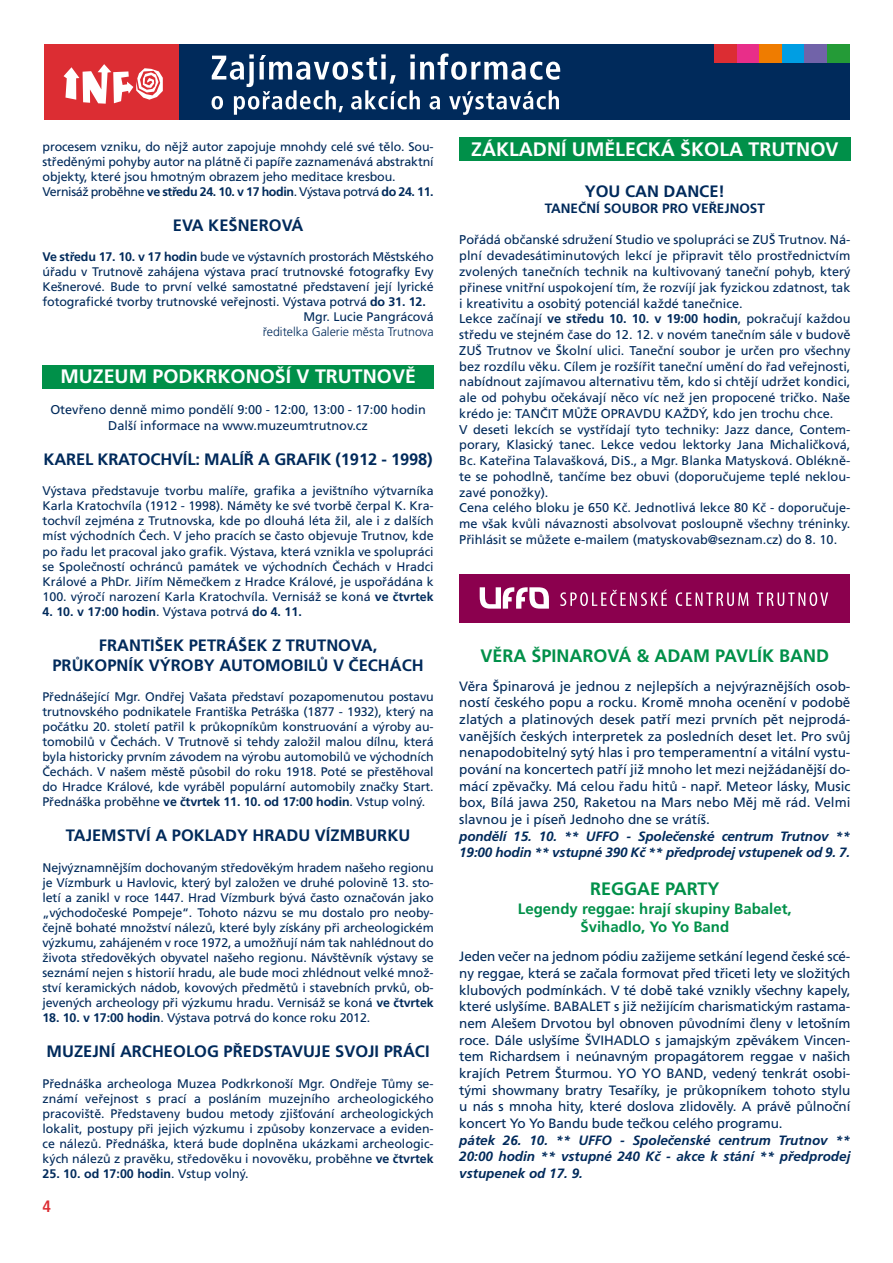
<style>
.page{position:relative;width:893px;height:1263px;background:#fff}
.page>*{position:absolute;margin:0;border:0;box-sizing:border-box;transform-origin:0 0}
.t1{font:700 19.5px "Frutiger CE";color:#fff}
.t2{font:700 18px "Frutiger CE";color:#009049}
.t3{font:700 16.5px/20px "Frutiger CE";color:#002a5b;text-align:center}
.t4{font:700 condensed 16.5px "Frutiger CE";color:#dc2d33}
.t5{font:700 15px/18.5px "Frutiger CE";color:#009049;text-align:center}
.t6{font:13.5px/16.6px "Frutiger CE";letter-spacing:-.01em;color:#002a5b;text-align:justify}
.t7{font:italic 700 13.5px/16.6px "Frutiger CE";letter-spacing:-.01em;color:#002a5b}
.t8{font:700 13.5px "Frutiger CE";color:#002a5b}
.t9{font:12.75px/15.8px "Frutiger CE";color:#002a5b;text-align:center}
.t10{font:12.45px/15px "Frutiger CE";letter-spacing:-.01em;color:#002a5b;text-align:justify}
.t11{font:700 12.45px "Frutiger CE";color:#002a5b}
.t12{font:300 12.45px "Frutiger CE";color:#002a5b}
.s1{font-weight:700}
.s2{font-weight:400}
</style>
<div class="page">
<div style="left:459px;top:137px;width:391px;height:24px;background:#009049"></div>
<div style="left:42px;top:365px;width:392px;height:24px;background:#009049"></div>
<div style="left:459px;top:574px;width:390px;height:48px;background:#8b004e"></div>
<svg style="left:480px;top:587px;width:69px;height:22px"></svg>
<svg style="left:560px;top:590px;width:107px;height:16px"></svg>
<svg style="left:676px;top:592px;width:72px;height:14px"></svg>
<svg style="left:757px;top:592px;width:71px;height:14px"></svg>
<div style="left:179px;top:44px;width:670px;height:76px;background:#002a5b"></div>
<div style="left:44px;top:44px;width:135px;height:76px;background:#dc2d33"></div>
<svg style="left:64px;top:64px;width:99px;height:40px"></svg>
<svg style="left:212px;top:53px;width:348px;height:62px"></svg>
<div style="left:714px;top:44px;width:23px;height:19px;background:#dc2d33"></div>
<div style="left:737px;top:44px;width:23px;height:19px;background:#e82e89"></div>
<div style="left:760px;top:44px;width:22px;height:19px;background:#ef7c00"></div>
<div style="left:782px;top:44px;width:22px;height:19px;background:#009ee3"></div>
<div style="left:804px;top:44px;width:23px;height:19px;background:#7163a9"></div>
<div style="left:827px;top:44px;width:22px;height:19px;background:#249b37"></div>
<p class="t10" style="left:43px;top:139px;width:393px;text-align:left">procesem vzniku, do nějž autor zapojuje mnohdy celé své tělo. Sou&shy;středěnými pohyby autor na plátně či papíře zaznamenává abstraktní objekty, které jsou hmotným obrazem jeho meditace kresbou.<br>Vernisáž proběhne <span class="s1">ve středu 24. 10. v 17 hodin</span>. Výstava potrvá <span class="s1">do 24. 11.</span></p>
<h3 class="t3" style="left:173px;top:215px;width:132px">EVA KEŠNEROVÁ</h3>
<p class="t10" style="left:43px;top:249px;width:393px"><span class="s1">Ve středu 17. 10. v 17 hodin</span> bude ve výstavních prostorách Městského</p>
<p class="t10" style="left:43px;top:264px;width:393px">úřadu v Trutnově zahájena výstava prací trutnovské fotografky Evy</p>
<p class="t10" style="left:43px;top:280px;width:393px">Kešnerové. Bude to první velké samostatné představení její lyrické</p>
<p class="t10" style="left:43px;top:295px;width:385px">fotografické tvorby trutnovské veřejnosti. Výstava potrvá <span class="s1">do 31. 12.</span></p>
<p class="t10" style="left:303px;top:310px;width:132px">Mgr. Lucie Pangrácová</p>
<p class="t12" style="left:263px;top:326px;width:172px">ředitelka Galerie města Trutnova</p>
<h1 class="t1" style="left:60px;top:366px;width:357px">MUZEUM PODKRKONOŠÍ V TRUTNOVĚ</h1>
<p class="t9" style="left:50px;top:402px;width:377px">Otevřeno denně mimo pondělí 9:00 - 12:00, 13:00 - 17:00 hodin<br>Další informace na www.muzeumtrutnov.cz</p>
<h3 class="t3" style="left:44px;top:450px;width:391px">KAREL KRATOCHVÍL: MALÍŘ A GRAFIK (1912 - 1998)</h3>
<p class="t10" style="left:43px;top:484px;width:393px">Výstava představuje tvorbu malíře, grafika a jevištního výtvarníka Karla Kratochvíla (1912 - 1998). Náměty ke své tvorbě čerpal K. Kra&shy;tochvíl zejména z Trutnovska, kde po dlouhá léta žil, ale i z dalších míst východních Čech. V jeho pracích se často objevuje Trutnov, kde po řadu let pracoval jako grafik. Výstava, která vznikla ve spolupráci se Společností ochránců památek ve východních Čechách v Hradci Králové a PhDr. Jiřím Němečkem z Hradce Králové, je uspořádána k 100. výročí narození Karla Kratochvíla. Vernisáž se koná <span class="s1">ve čtvrtek</span></p>
<p class="t11" style="left:43px;top:605px;width:261px">4. 10. v 17:00 hodin<span class="s2">. Výstava potrvá</span> do 4. 11.</p>
<h3 class="t3" style="left:52px;top:635px;width:373px">FRANTIŠEK PETRÁŠEK Z TRUTNOVA,<br>PRŮKOPNÍK VÝROBY AUTOMOBILŮ V ČECHÁCH</h3>
<p class="t10" style="left:42px;top:689px;width:393px">Přednášející Mgr. Ondřej Vašata představí pozapomenutou postavu trutnovského podnikatele Františka Petráška (1877 - 1932), který na počátku 20. století patřil k průkopníkům konstruování a výroby au&shy;tomobilů v Čechách. V Trutnově si tehdy založil malou dílnu, která byla historicky prvním závodem na výrobu automobilů ve východních Čechách. V našem městě působil do roku 1918. Poté se přestěhoval do Hradce Králové, kde vyráběl populární automobily značky Start.<br>Přednáška proběhne <span class="s1">ve čtvrtek 11. 10. od 17:00 hodin</span>. Vstup volný.</p>
<h3 class="t3" style="left:66px;top:826px;width:346px">TAJEMSTVÍ A POKLADY HRADU VÍZMBURKU</h3>
<p class="t10" style="left:43px;top:860px;width:393px">Nejvýznamnějším dochovaným středověkým hradem našeho regionu je Vízmburk u Havlovic, který byl založen ve druhé polovině 13. sto&shy;letí a zanikl v roce 1447. Hrad Vízmburk bývá často označován jako „východočeské Pompeje“. Tohoto názvu se mu dostalo pro neoby&shy;čejně bohaté množství nálezů, které byly získány při archeologickém výzkumu, zahájeném v roce 1972, a umožňují nám tak nahlédnout do života středověkých obyvatel našeho regionu. Návštěvník výstavy se seznámí nejen s historií hradu, ale bude moci zhlédnout velké množ&shy;ství keramických nádob, kovových předmětů i stavebních prvků, ob&shy;jevených archeology při výzkumu hradu. Vernisáž se koná <span class="s1">ve čtvrtek</span></p>
<p class="t10" style="left:43px;top:1011px;width:329px"><span class="s1">18. 10. v 17:00 hodin</span>. Výstava potrvá do konce roku 2012.</p>
<h3 class="t3" style="left:47px;top:1042px;width:384px">MUZEJNÍ ARCHEOLOG PŘEDSTAVUJE SVOJI PRÁCI</h3>
<p class="t10" style="left:43px;top:1076px;width:393px">Přednáška archeologa Muzea Podkrkonoší Mgr. Ondřeje Tůmy se&shy;známí veřejnost s prací a posláním muzejního archeologického pracoviště. Představeny budou metody zjišťování archeologických lokalit, postupy při jejich výzkumu i způsoby konzervace a eviden&shy;ce nálezů. Přednáška, která bude doplněna ukázkami archeologic&shy;kých nálezů z pravěku, středověku i novověku, proběhne <span class="s1">ve čtvrtek</span></p>
<p class="t11" style="left:43px;top:1167px;width:207px">25. 10. od 17:00 hodin<span class="s2">. Vstup volný.</span></p>
<h3 class="t4" style="left:43px;top:1196px;width:10px">4</h3>
<h1 class="t1" style="left:471px;top:139px;width:369px">ZÁKLADNÍ UMĚLECKÁ ŠKOLA TRUTNOV</h1>
<h3 class="t3" style="left:585px;top:181px;width:142px">YOU CAN DANCE!</h3>
<p class="t8" style="left:545px;top:201px;width:222px">TANEČNÍ SOUBOR PRO VEŘEJNOST</p>
<p class="t9" style="left:459px;top:232px;width:393px;text-align:left">Pořádá občanské sdružení Studio ve spolupráci se ZUŠ Trutnov. Ná&shy;plní devadesátiminutových lekcí je připravit tělo prostřednictvím zvolených tanečních technik na kultivovaný taneční pohyb, který přinese vnitřní uspokojení tím, že rozvíjí jak fyzickou zdatnost, tak i kreativitu a osobitý potenciál každé tanečnice.<br>Lekce začínají <span class="s1">ve středu 10. 10. v 19:00 hodin</span>, pokračují každou středu ve stejném čase do 12. 12. v novém tanečním sále v budově ZUŠ Trutnov ve Školní ulici. Taneční soubor je určen pro všechny bez rozdílu věku. Cílem je rozšířit taneční umění do řad veřejnosti, nabídnout zajímavou alternativu těm, kdo si chtějí udržet kondici, ale od pohybu očekávají něco víc než jen propocené tričko. Naše krédo je: TANČIT MŮŽE OPRAVDU KAŽDÝ, kdo jen trochu chce.<br>V deseti lekcích se vystřídají tyto techniky: Jazz dance, Contem&shy;porary, Klasický tanec. Lekce vedou lektorky Jana Michaličková, Bc. Kateřina Talavašková, DiS., a Mgr. Blanka Matysková. Oblékně&shy;te se pohodlně, tančíme bez obuvi (doporučujeme teplé neklou&shy;zavé ponožky).<br>Cena celého bloku je 650 Kč. Jednotlivá lekce 80 Kč - doporučuje&shy;me však kvůli návaznosti absolvovat posloupně všechny tréninky.<br>Přihlásit se můžete e-mailem (matyskovab@seznam.cz) do 8. 10.</p>
<h2 class="t2" style="left:481px;top:646px;width:350px">VĚRA ŠPINAROVÁ &amp; ADAM PAVLÍK BAND</h2>
<p class="t6" style="left:459px;top:678px;width:393px">Věra Špinarová je jednou z nejlepších a nejvýraznějších osob&shy;ností českého popu a rocku. Kromě mnoha ocenění v podobě zlatých a platinových desek patří mezi prvních pět nejprodá&shy;vanějších českých interpretek za posledních deset let. Pro svůj nenapodobitelný sytý hlas i pro temperamentní a vitální vystu&shy;pování na koncertech patří již mnoho let mezi nejžádanější do&shy;mácí zpěvačky. Má celou řadu hitů - např. Meteor lásky, Music box, Bílá jawa 250, Raketou na Mars nebo Měj mě rád. Velmi slavnou je i píseň Jednoho dne se vrátíš.</p>
<p class="t7" style="left:459px;top:828px;width:393px">pondělí 15. 10. ** UFFO - Společenské centrum Trutnov **<br>19:00 hodin ** vstupné 390 Kč ** předprodej vstupenek od 9. 7.</p>
<h2 class="t2" style="left:590px;top:879px;width:131px">REGGAE PARTY</h2>
<p class="t5" style="left:518px;top:899px;width:275px">Legendy reggae: hrají skupiny Babalet,<br>Švihadlo, Yo Yo Band</p>
<p class="t6" style="left:459px;top:948px;width:393px">Jeden večer na jednom pódiu zažijeme setkání legend české scé&shy;ny reggae, která se začala formovat před třiceti lety ve složitých klubových podmínkách. V té době také vznikly všechny kapely, které uslyšíme. BABALET s již nežijícím charismatickým rastama&shy;nem Alešem Drvotou byl obnoven původními členy v letošním roce. Dále uslyšíme ŠVIHADLO s jamajským zpěvákem Vincen&shy;tem Richardsem i neúnavným propagátorem reggae v našich krajích Petrem Šturmou. YO YO BAND, vedený tenkrát osobi&shy;tými showmany bratry Tesaříky, je průkopníkem tohoto stylu u nás s mnoha hity, které doslova zlidověly. A právě půlnoční koncert Yo Yo Bandu bude tečkou celého programu.</p>
<p class="t7" style="left:459px;top:1132px;width:393px;text-align:justify">pátek 26. 10. ** UFFO - Společenské centrum Trutnov ** 20:00 hodin ** vstupné 240 Kč - akce k stání ** předprodej vstupenek od 17. 9.</p>
</div>
